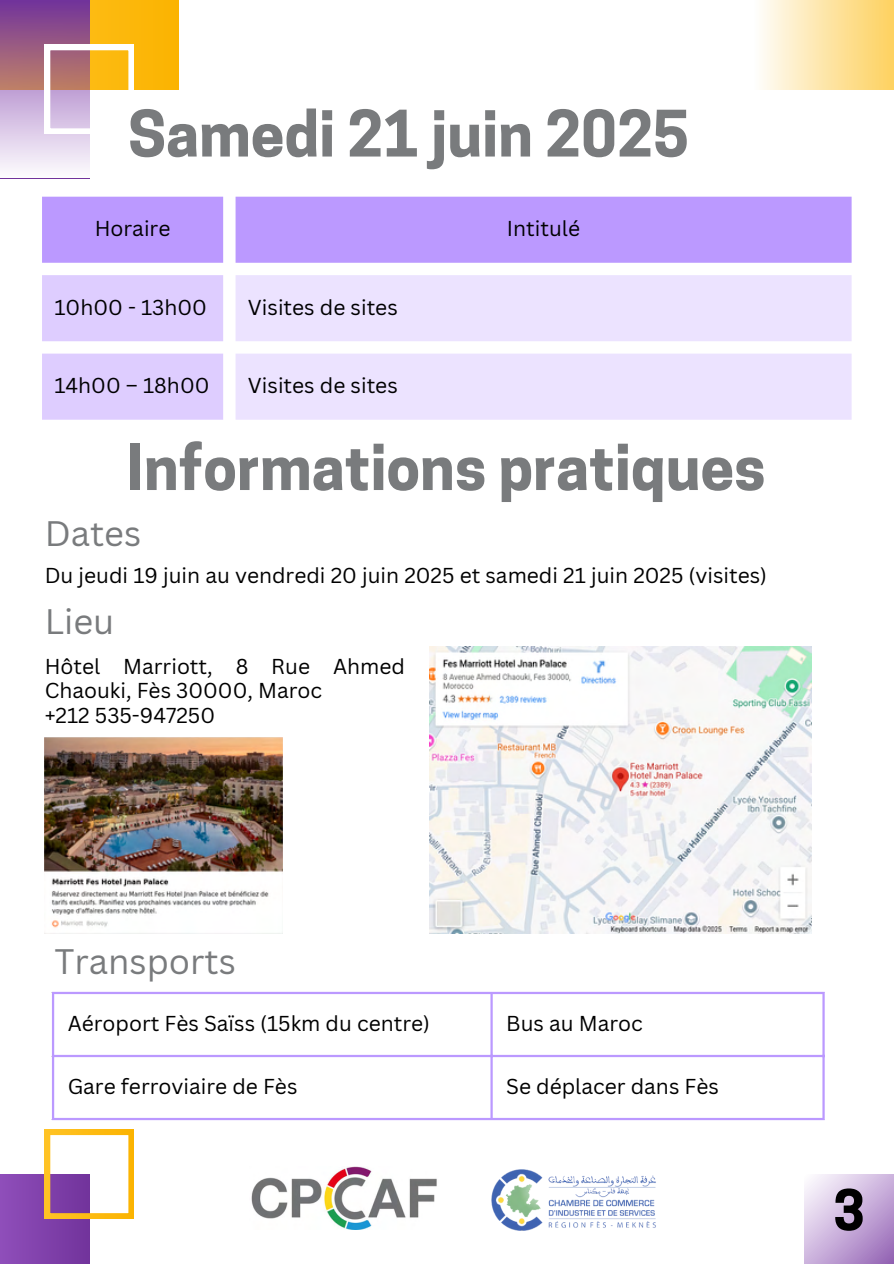
<style>
.page{position:relative;width:894px;height:1264px;background:#fff}
.page>*{position:absolute;margin:0;border:0;box-sizing:border-box;transform-origin:0 0}
.t1{font:700 60px "Cooper Hewitt";color:#797b7d}
.t2{font:700 52.5px "Cooper Hewitt";color:#000}
.t3{font:34.5px "Canva Sans";color:#797b7d}
.t4{font:21px/24.8px "Canva Sans";color:#000}
</style>
<div class="page">
<div style="left:0;top:0;width:179px;height:89px;background:#fcb607"></div>
<svg style="left:0;top:0;width:89px;height:179px;background:#ba93b9"></svg>
<svg style="left:45px;top:45px;width:89px;height:89px"></svg>
<div style="left:754px;top:0;width:139px;height:89px;background:linear-gradient(to right,#fefdfa,#fdd15e)"></div>
<div style="left:42px;top:197px;width:809px;height:66px;background:#b9f"></div>
<svg style="left:42px;top:275px;width:181px;height:145px;background:#e0d1ff"></svg>
<svg style="left:235px;top:275px;width:616px;height:145px;background:#ede5ff"></svg>
<svg style="left:804px;top:1174px;width:89px;height:89px;background:#ccb4dd"></svg>
<svg style="left:0;top:1174px;width:89px;height:89px;background:#8444ab"></svg>
<svg style="left:45px;top:1129px;width:89px;height:89px"></svg>
<img style="left:429px;top:647px;width:382px;height:286px">
<img style="left:45px;top:737px;width:237px;height:191px">
<hr style="left:52px;top:994px;width:2px;height:123px;background:#b9f">
<hr style="left:490px;top:994px;width:2px;height:123px;background:#b9f">
<hr style="left:822px;top:994px;width:2px;height:123px;background:#b9f">
<hr style="left:52px;top:991px;width:772px;height:3px;background:#b9f">
<hr style="left:52px;top:1054px;width:772px;height:3px;background:#b9f">
<hr style="left:52px;top:1117px;width:772px;height:3px;background:#b9f">
<img style="left:491px;top:1169px;width:165px;height:62px">
<img style="left:251px;top:1166px;width:186px;height:63px">
<p class="t1" style="left:128px;top:111px;width:562px">Samedi 21 juin 2025</p>
<h1 class="t4" style="left:95px;top:215px;width:77px">Horaire</h1>
<p class="t4" style="left:507px;top:215px;width:75px">Intitulé</p>
<p class="t4" style="left:54px;top:294px;width:154px">10h00 - 13h00</p>
<p class="t4" style="left:248px;top:294px;width:151px">Visites de sites</p>
<p class="t4" style="left:54px;top:372px;width:156px">14h00 – 18h00</p>
<p class="t4" style="left:248px;top:372px;width:151px">Visites de sites</p>
<h2 class="t1" style="left:127px;top:445px;width:640px">Informations pratiques</h2>
<p class="t3" style="left:45px;top:509px;width:98px">Dates</p>
<p class="t4" style="left:45px;top:562px;width:723px">Du jeudi 19 juin au vendredi 20 juin 2025 et samedi 21 juin 2025 (visites)</p>
<h2 class="t3" style="left:45px;top:596px;width:71px">Lieu</h2>
<p class="t4" style="left:45px;top:653px;width:361px">Hôtel Marriott, 8 Rue Ahmed<br>Chaouki, Fès 30000, Maroc</p>
<h1 class="t4" style="left:45px;top:702px;width:172px">+212 535-947250</h1>
<p class="t3" style="left:54px;top:937px;width:183px">Transports</p>
<p class="t4" style="left:68px;top:1010px;width:364px">Aéroport Fès Saïss (15km du centre)</p>
<h2 class="t4" style="left:506px;top:1010px;width:138px">Bus au Maroc</h2>
<p class="t4" style="left:68px;top:1073px;width:231px">Gare ferroviaire de Fès</p>
<p class="t4" style="left:506px;top:1073px;width:214px">Se déplacer dans Fès</p>
<p class="t2" style="left:833px;top:1190px;width:33px">3</p>
</div>
